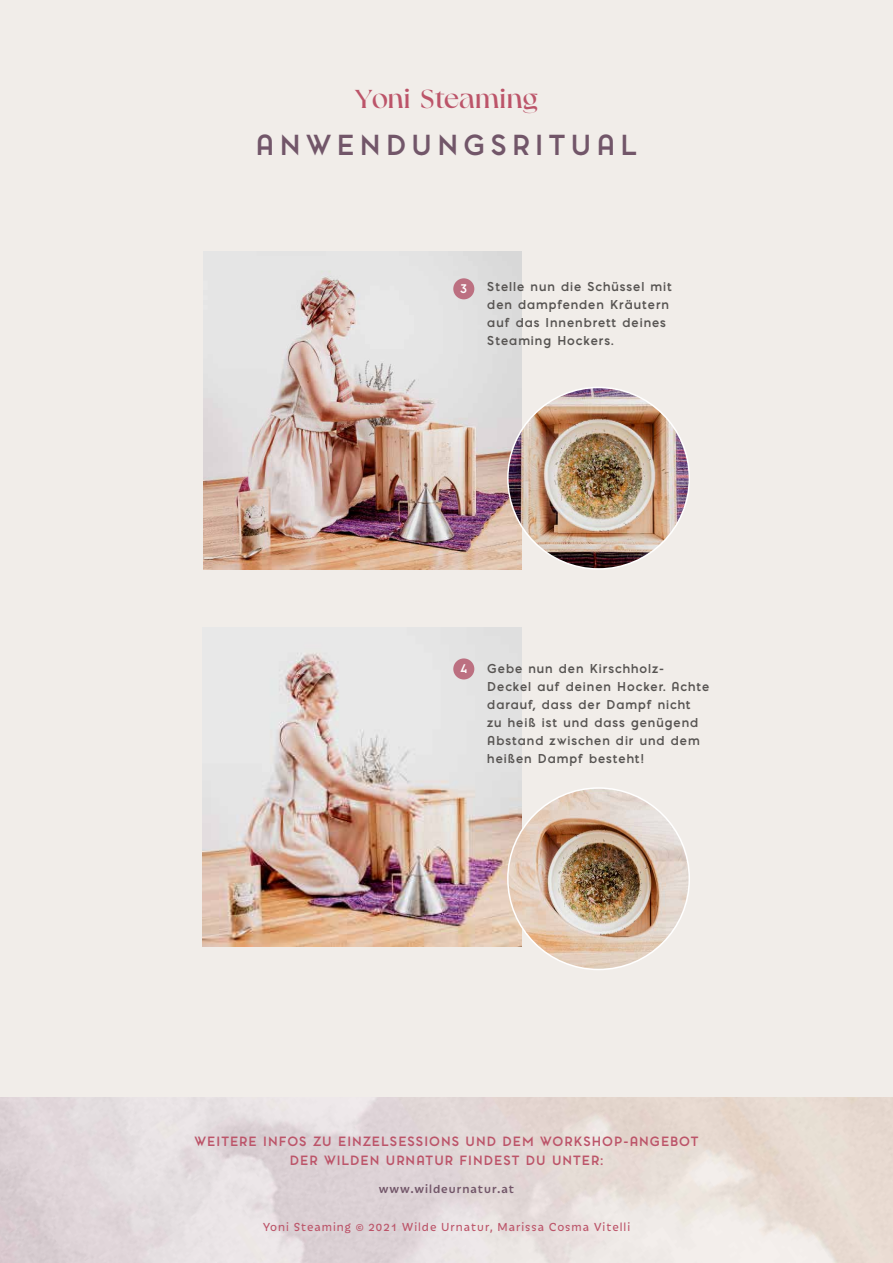
<style>
.page{position:relative;width:893px;height:1263px;background:#f1ede9}
.page>*{position:absolute;margin:0;border:0;box-sizing:border-box;transform-origin:0 0}
.t1{font:700 27px "Pontiac";letter-spacing:.2em;color:#725669}
.t2{font:500 25.95px "Rische";color:#bc5469}
.t3{font:700 12.6px/18.8px "Pontiac";letter-spacing:.08em;color:#bc5469;text-align:center}
.t4{font:12.6px "Iskra";letter-spacing:.08em;color:#bc5469}
.t5{font:500 12.6px "Iskra";letter-spacing:.08em;color:#725669}
.t6{font:700 12px/18px "Pontiac";letter-spacing:.08em;color:#575452}
.t7{font:700 12px "Pontiac";color:#fff}
</style>
<div class="page">
<img style="left:203px;top:628px;width:319px;height:319px">
<img style="left:204px;top:251px;width:317px;height:318px">
<img style="left:508px;top:387px;width:181px;height:182px;border-radius:91px">
<img style="left:508px;top:788px;width:181px;height:181px;border-radius:91px">
<div style="left:453px;top:278px;width:21px;height:21px;background:#bc7081;border-radius:50%"></div>
<div style="left:453px;top:658px;width:21px;height:21px;background:#bc7081;border-radius:50%"></div>
<h2 class="t2" style="left:355px;top:86px;width:185px">Yoni Steaming</h2>
<h1 class="t1" style="left:256px;top:126px;width:383px">ANWENDUNGSRITUAL</h1>
<p class="t7" style="left:460px;top:280px;width:8px">3</p>
<p class="t6" style="left:487px;top:277px;width:186px">Stelle nun die Schüssel mit den dampfenden Kräutern auf das Innenbrett deines<br>Steaming Hockers.</p>
<p class="t7" style="left:460px;top:660px;width:8px">4</p>
<p class="t6" style="left:487px;top:660px;width:223px">Gebe nun den Kirschholz-<br>Deckel auf deinen Hocker. Achte darauf, dass der Dampf nicht<br>zu heiß ist und dass genügend<br>Abstand zwischen dir und dem heißen Dampf besteht!</p>
<p class="t3" style="left:195px;top:1131px;width:505px">WEITERE INFOS ZU EINZELSESSIONS UND DEM WORKSHOP-ANGEBOT<br>DER WILDEN URNATUR FINDEST DU UNTER:</p>
<p class="t5" style="left:379px;top:1180px;width:137px">www.wildeurnatur.at</p>
<p class="t4" style="left:263px;top:1218px;width:369px">Yoni Steaming © 2021 Wilde Urnatur, Marissa Cosma Vitelli</p>
</div>
